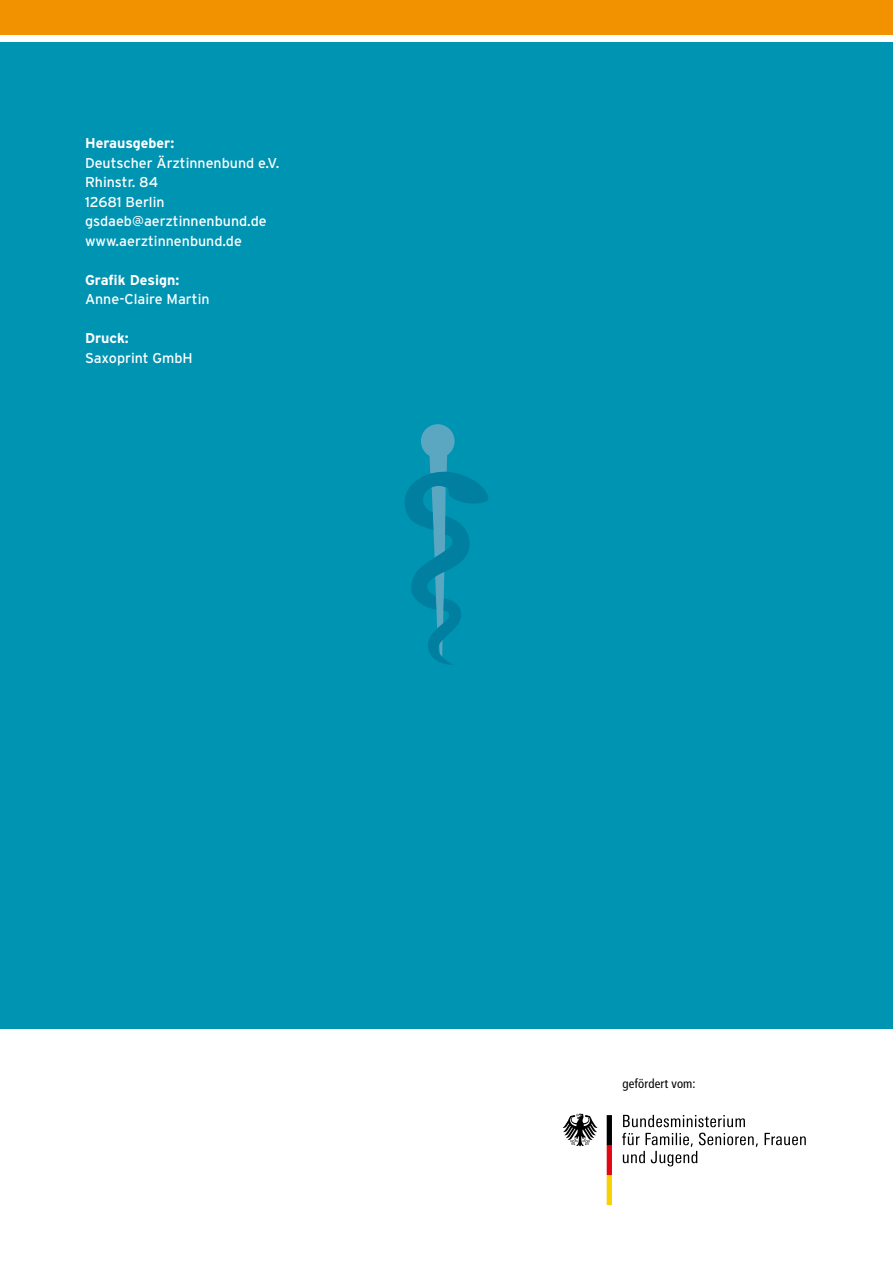
<style>
.page{position:relative;width:893px;height:1263px;background:#fff}
.page>*{position:absolute;margin:0;border:0;box-sizing:border-box;transform-origin:0 0}
.t1{font:14.25px/19.5px "Interstate";color:#fff}
.t2{font:700 14.25px "Interstate";color:#fff}
.t3{font:condensed 12.75px "Frutiger";letter-spacing:.01em;color:#000}
</style>
<div class="page">
<div style="left:0;top:0;width:893px;height:34px;background:#f39200"></div>
<div style="left:0;top:43px;width:893px;height:986px;background:#0094b3"></div>
<svg style="left:405px;top:446px;width:83px;height:219px"></svg>
<div style="left:421px;top:424px;width:34px;height:34px;background:#5ba6c1;border-radius:50%"></div>
<svg style="left:563px;top:1114px;width:35px;height:32px"></svg>
<svg style="left:607px;top:1115px;width:5px;height:90px"></svg>
<svg style="left:765px;top:1133px;width:41px;height:12px"></svg>
<svg style="left:622px;top:1115px;width:136px;height:51px"></svg>
<p class="t2" style="left:85px;top:135px;width:91px">Herausgeber:</p>
<p class="t1" style="left:85px;top:153px;width:196px">Deutscher Ärztinnenbund e.V.<br>Rhinstr. 84<br>12681 Berlin gsdaeb@aerztinnenbund.de www.aerztinnenbund.de</p>
<p class="t2" style="left:85px;top:272px;width:96px">Grafik Design:</p>
<p class="t1" style="left:85px;top:289px;width:126px">Anne-Claire Martin</p>
<p class="t2" style="left:85px;top:330px;width:45px">Druck:</p>
<p class="t1" style="left:85px;top:348px;width:109px">Saxoprint GmbH</p>
<p class="t3" style="left:622px;top:1076px;width:75px">gefördert vom:</p>
</div>
